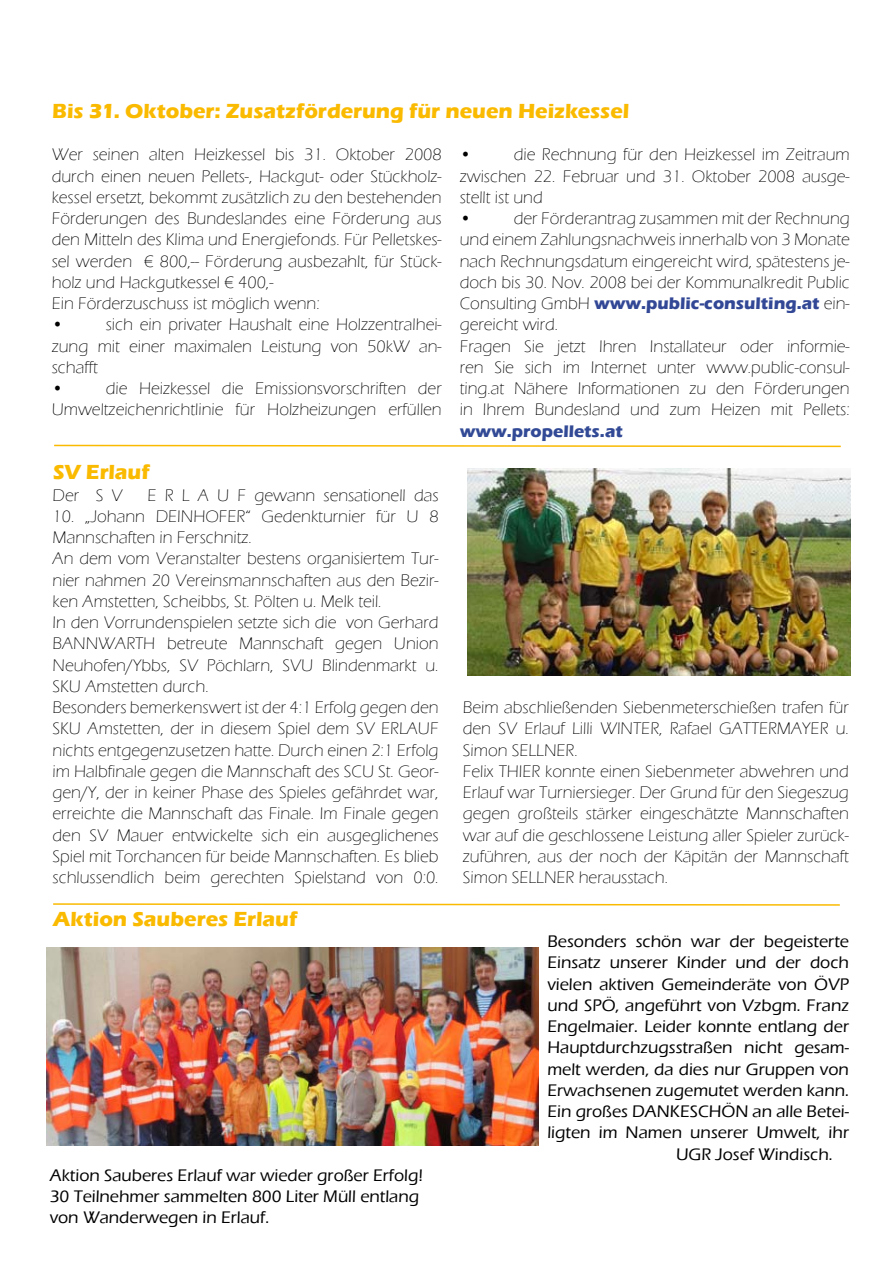
<style>
.page{position:relative;width:893px;height:1263px;background:#fff}
.page>*{position:absolute;margin:0;border:0;box-sizing:border-box;transform-origin:0 0}
.t1{font:700 21px "Eras ITC";color:#faba00}
.t2{font:300 17.25px/21.3px "Eras ITC";color:#000}
.t3{font:500 17.25px/21.3px "Eras ITC";color:#000}
.t4{font:700 17.25px "Eras ITC";color:#324a96}
.s1{font-weight:700;color:#324795}
</style>
<div class="page">
<svg style="left:53px;top:903px;width:787px;height:3px"></svg>
<svg style="left:54px;top:444px;width:787px;height:4px"></svg>
<img style="left:468px;top:469px;width:382px;height:206px">
<img style="left:47px;top:947px;width:492px;height:198px">
<p class="t1" style="left:52px;top:99px;width:579px">Bis 31. Oktober: Zusatzförderung für neuen Heizkessel</p>
<p class="t2" style="left:52px;top:144px;width:392px">Wer seinen alten Heizkessel bis 31. Oktober 2008 durch einen neuen Pellets-, Hackgut- oder Stückholz&shy;kessel ersetzt, bekommt zusätzlich zu den bestehenden Förderungen des Bundeslandes eine Förderung aus den Mitteln des Klima und Energiefonds. Für Pelletskes&shy;sel werden € 800,-- Förderung ausbezahlt, für Stück&shy;holz und Hackgutkessel € 400,-<br>Ein Förderzuschuss ist möglich wenn:<br>•</p>
<p class="t2" style="left:52px;top:314px;width:391px;text-indent:54px">sich ein privater Haushalt eine Holzzentralhei&shy;zung mit einer maximalen Leistung von 50kW an&shy;schafft<br>•</p>
<p class="t2" style="left:52px;top:378px;width:392px;text-align:right">die Heizkessel die Emissionsvorschriften der<br>Umweltzeichenrichtlinie für Holzheizungen erfüllen</p>
<p class="t1" style="left:53px;top:460px;width:98px">SV Erlauf</p>
<p class="t2" style="left:53px;top:484px;width:71px">Der S V</p>
<p class="t2" style="left:147px;top:484px;width:293px">E R L A U F gewann sensationell das</p>
<p class="t2" style="left:53px;top:506px;width:388px">10. „Johann DEINHOFER“ Gedenkturnier für U 8<br>Mannschaften in Ferschnitz.<br>An dem vom Veranstalter bestens organisiertem Tur&shy;nier nahmen 20 Vereinsmannschaften aus den Bezir&shy;ken Amstetten, Scheibbs, St. Pölten u. Melk teil.<br>In den Vorrundenspielen setzte sich die von Gerhard BANNWARTH betreute Mannschaft gegen Union Neuhofen/Ybbs, SV Pöchlarn, SVU Blindenmarkt u.<br>SKU Amstetten durch.<br>Besonders bemerkenswert ist der 4:1 Erfolg gegen den SKU Amstetten, der in diesem Spiel dem SV ERLAUF nichts entgegenzusetzen hatte. Durch einen 2:1 Erfolg im Halbfinale gegen die Mannschaft des SCU St. Geor&shy;gen/Y, der in keiner Phase des Spieles gefährdet war, erreichte die Mannschaft das Finale. Im Finale gegen den SV Mauer entwickelte sich ein ausgeglichenes Spiel mit Torchancen für beide Mannschaften. Es blieb schlussendlich beim gerechten Spielstand von 0:0.</p>
<p class="t1" style="left:53px;top:907px;width:246px">Aktion Sauberes Erlauf</p>
<p class="t3" style="left:50px;top:1165px;width:375px">Aktion Sauberes Erlauf war wieder großer Erfolg!<br>30 Teilnehmer sammelten 800 Liter Müll entlang von Wanderwegen in Erlauf.</p>
<p class="t2" style="left:460px;top:144px;width:391px;text-indent:54px">die Rechnung für den Heizkessel im Zeitraum zwischen 22. Februar und 31. Oktober 2008 ausge&shy;stellt ist und<br>•</p>
<p class="t2" style="left:460px;top:144px;width:13px">•</p>
<p class="t2" style="left:460px;top:208px;width:392px;text-indent:54px">der Förderantrag zusammen mit der Rechnung und einem Zahlungsnachweis innerhalb von 3 Monate nach Rechnungsdatum eingereicht wird, spätestens je&shy;doch bis 30. Nov. 2008 bei der Kommunalkredit Public Consulting GmbH <span class="s1">www.public-consulting.at</span> ein&shy;gereicht wird.<br>Fragen Sie jetzt Ihren Installateur oder informie&shy;ren Sie sich im Internet unter www.public-consul&shy;ting.at Nähere Informationen zu den Förderungen in Ihrem Bundesland und zum Heizen mit Pellets:</p>
<p class="t4" style="left:460px;top:421px;width:165px">www.propellets.at</p>
<p class="t2" style="left:463px;top:697px;width:387px">Beim abschließenden Siebenmeterschießen trafen für den SV Erlauf Lilli WINTER, Rafael GATTERMAYER u.<br>Simon SELLNER.<br>Felix THIER konnte einen Siebenmeter abwehren und Erlauf war Turniersieger. Der Grund für den Siegeszug gegen großteils stärker eingeschätzte Mannschaften war auf die geschlossene Leistung aller Spieler zurück&shy;zuführen, aus der noch der Käpitän der Mannschaft Simon SELLNER herausstach.</p>
<p class="t3" style="left:547px;top:931px;width:303px">Besonders schön war der begeisterte</p>
<p class="t3" style="left:547px;top:952px;width:303px">Einsatz unserer Kinder und der doch</p>
<p class="t3" style="left:547px;top:973px;width:303px">vielen aktiven Gemeinderäte von ÖVP</p>
<p class="t3" style="left:547px;top:995px;width:303px">und SPÖ, angeführt von Vzbgm. Franz</p>
<p class="t3" style="left:547px;top:1016px;width:303px">Engelmaier. Leider konnte entlang der</p>
<p class="t3" style="left:547px;top:1037px;width:303px">Hauptdurchzugsstraßen nicht gesam-</p>
<p class="t3" style="left:547px;top:1058px;width:303px">melt werden, da dies nur Gruppen von</p>
<p class="t3" style="left:547px;top:1080px;width:303px">Erwachsenen zugemutet werden kann.</p>
<p class="t3" style="left:547px;top:1101px;width:303px">Ein großes DANKESCHÖN an alle Betei-</p>
<p class="t3" style="left:547px;top:1122px;width:303px">ligten im Namen unserer Umwelt, ihr</p>
<p class="t3" style="left:676px;top:1143px;width:158px">UGR Josef Windisch.</p>
</div>
